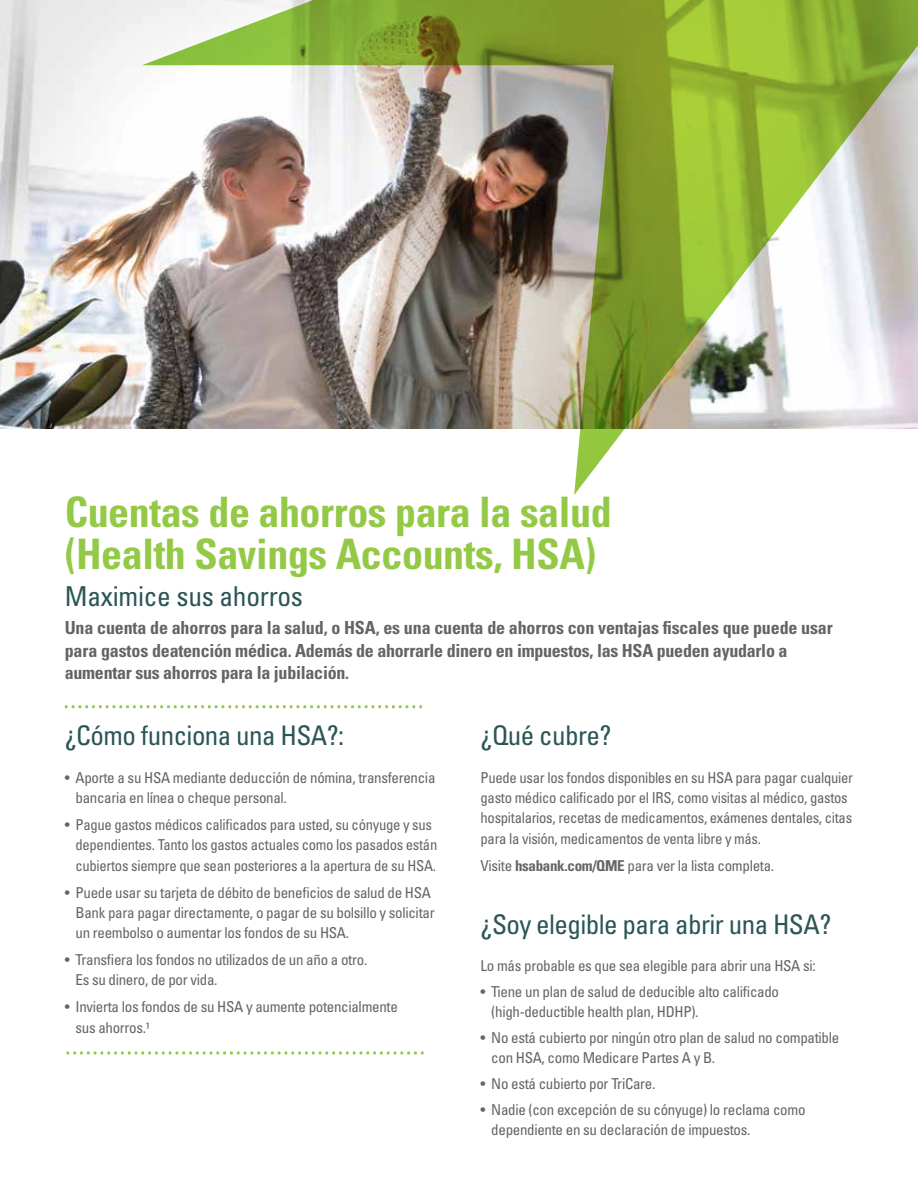
<style>
.page{position:relative;width:918px;height:1188px;background:#fff}
.page>*{position:absolute;margin:0;border:0;box-sizing:border-box;transform-origin:0 0}
.t1{font:700 condensed 42px/42px "Univers LT Std";letter-spacing:-.01em;color:#94c947}
.t2{font:condensed 27.45px "Univers LT Std";letter-spacing:-.01em;color:#2b5556}
.t3{font:condensed 27px "Univers LT Std";letter-spacing:-.02em;color:#2b5556}
.t4{font:700 condensed 18px/22.5px "Univers LT Std";letter-spacing:-.015em;color:#636466}
.t5{font:condensed 15px/20.2px "Univers LT Std";letter-spacing:-.02em;color:#636466}
.s1{font-weight:700}
</style>
<div class="page">
<img style="left:0;top:0;width:142px;height:429px">
<svg style="left:65px;top:705px;width:357px;height:3px"></svg>
<svg style="left:66px;top:1051px;width:358px;height:4px"></svg>
<img style="left:142px;top:0;width:776px;height:495px">
<h1 class="t1" style="left:65px;top:491px;width:548px">Cuentas de ahorros para la salud (Health Savings Accounts, HSA)</h1>
<h2 class="t2" style="left:65px;top:579px;width:240px">Maximice sus ahorros</h2>
<p class="t4" style="left:65px;top:616px;width:770px">Una cuenta de ahorros para la salud, o HSA, es una cuenta de ahorros con ventajas fiscales que puede usar para gastos deatención médica. Además de ahorrarle dinero en impuestos, las HSA pueden ayudarlo a aumentar sus ahorros para la jubilación.</p>
<h3 class="t3" style="left:65px;top:719px;width:281px">¿Cómo funciona una HSA?:</h3>
<p class="t5" style="left:76px;top:767px;width:362px;text-indent:-11px">• Aporte a su HSA mediante deducción de nómina, transferencia bancaria en línea o cheque personal.</p>
<p class="t5" style="left:76px;top:814px;width:363px;text-indent:-11px">• Pague gastos médicos calificados para usted, su cónyuge y sus dependientes. Tanto los gastos actuales como los pasados están cubiertos siempre que sean posteriores a la apertura de su HSA.</p>
<p class="t5" style="left:76px;top:882px;width:361px;text-indent:-11px">• Puede usar su tarjeta de débito de beneficios de salud de HSA<br>Bank para pagar directamente, o pagar de su bolsillo y solicitar un reembolso o aumentar los fondos de su HSA.</p>
<p class="t5" style="left:76px;top:949px;width:293px;text-indent:-11px">• Transfiera los fondos no utilizados de un año a otro.<br>Es su dinero, de por vida.</p>
<p class="t5" style="left:76px;top:997px;width:324px;text-indent:-11px">• Invierta los fondos de su HSA y aumente potencialmente sus ahorros.¹</p>
<h3 class="t3" style="left:481px;top:719px;width:132px">¿Qué cubre?</h3>
<p class="t5" style="left:481px;top:767px;width:374px">Puede usar los fondos disponibles en su HSA para pagar cualquier gasto médico calificado por el IRS, como visitas al médico, gastos hospitalarios, recetas de medicamentos, exámenes dentales, citas para la visión, medicamentos de venta libre y más.</p>
<p class="t5" style="left:481px;top:855px;width:295px">Visite <span class="s1">hsabank.com/QME</span> para ver la lista completa.</p>
<h3 class="t3" style="left:481px;top:908px;width:352px">¿Soy elegible para abrir una HSA?</h3>
<p class="t5" style="left:481px;top:955px;width:337px">Lo más probable es que sea elegible para abrir una HSA si:</p>
<p class="t5" style="left:491px;top:982px;width:289px;line-height:19.5px;text-indent:-11px">• Tiene un plan de salud de deducible alto calificado (high-deductible health plan, HDHP).</p>
<p class="t5" style="left:491px;top:1028px;width:350px;line-height:19.5px;text-indent:-11px">• No está cubierto por ningún otro plan de salud no compatible con HSA, como Medicare Partes A y B.</p>
<p class="t5" style="left:481px;top:1073px;width:176px">• No está cubierto por TriCare.</p>
<p class="t5" style="left:491px;top:1100px;width:316px;line-height:19.5px;text-indent:-11px">• Nadie (con excepción de su cónyuge) lo reclama como dependiente en su declaración de impuestos.</p>
</div>
